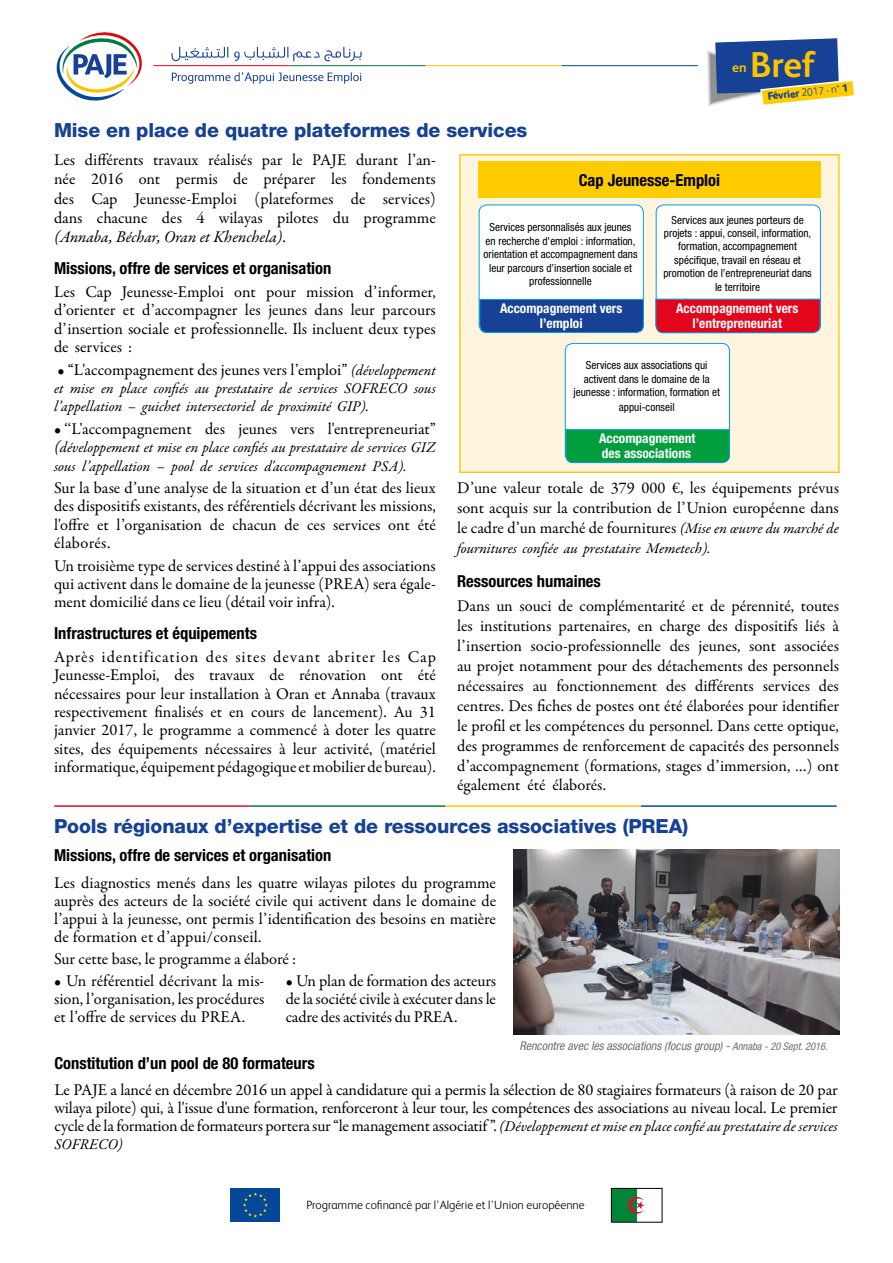
<style>
.page{position:relative;width:893px;height:1263px;background:#fff}
.page>*{position:absolute;margin:0;border:0;box-sizing:border-box;transform-origin:0 0}
.t1{font:700 36px "FS Albert";color:#fdc300}
.t2{font:800 19.5px "Helvetica Neue LT Std";letter-spacing:-.005em;color:#164194}
.t3{font:16.5px/18.3px "Garamond Premr Pro";color:#000;text-align:justify}
.t4{font:700 condensed 16.5px "Helvetica Neue LT Std";color:#000}
.t5{font:italic 15px/18.3px "Garamond Premr Pro";letter-spacing:-.005em;color:#000}
.t6{font:700 condensed 13.5px/14.7px "Helvetica Neue LT Std";color:#fff;text-align:center}
.t7{font:700 13.5px "FS Albert";color:#fdc300}
.t8{font:italic condensed 12px "Helvetica Neue LT Std";color:#706f6f}
.t9{font:300 12px "FS Albert";color:#000}
.t10{font:condensed 11.25px/13.5px "Helvetica Neue LT Std";color:#000;text-align:center}
.t11{font:800 10.8px "FS Albert";color:#164194}
.s1{font-weight:300}
.s2{font-style:italic}
.s3{font-style:italic;font-size:15px}
.s4{font-size:16.5px}
.s5{font-size:10.5px}
</style>
<div class="page">
<hr style="left:289px;top:65px;width:137px;height:1px;background:#007c41">
<hr style="left:426px;top:65px;width:136px;height:1px;background:#fdc300">
<hr style="left:562px;top:65px;width:136px;height:1px;background:#054798">
<svg style="left:707px;top:38px;width:147px;height:69px"></svg>
<svg style="left:56px;top:32px;width:306px;height:69px"></svg>
<div style="left:459px;top:154px;width:381px;height:319px;background:#fff5de;border:1px solid #fdc300"></div>
<div style="left:478px;top:161px;width:343px;height:37px;background:#fc0"></div>
<div style="left:656px;top:205px;width:164px;height:127px;background:#fff;border-radius:8px"></div>
<div style="left:656px;top:205px;width:165px;height:128px;border:1px solid #009fe3;border-radius:8px"></div>
<div style="left:565px;top:343px;width:164px;height:119px;background:#fff;border-radius:8px"></div>
<div style="left:565px;top:343px;width:165px;height:120px;border:1px solid #009fe3;border-radius:8px"></div>
<div style="left:479px;top:205px;width:164px;height:127px;background:#fff;border-radius:8px"></div>
<div style="left:479px;top:205px;width:165px;height:128px;border:1px solid #009fe3;border-radius:8px"></div>
<svg style="left:479px;top:299px;width:165px;height:34px;background:#154899"></svg>
<svg style="left:655px;top:298px;width:166px;height:35px;background:#d5152d"></svg>
<svg style="left:565px;top:429px;width:165px;height:34px;background:#019e49"></svg>
<img style="left:513px;top:849px;width:326px;height:186px">
<hr style="left:54px;top:805px;width:196px;height:2px;background:#e40521">
<hr style="left:250px;top:805px;width:195px;height:2px;background:#007c41">
<hr style="left:445px;top:805px;width:196px;height:2px;background:#fdc300">
<hr style="left:641px;top:805px;width:196px;height:2px;background:#054798">
<div style="left:231px;top:1188px;width:49px;height:34px;background:#054798"></div>
<svg style="left:243px;top:1192px;width:25px;height:25px"></svg>
<div style="left:611px;top:1188px;width:26px;height:34px;background:#008438"></div>
<svg style="left:628px;top:1196px;width:16px;height:18px"></svg>
<div style="left:611px;top:1188px;width:51px;height:34px;border:1px solid #000"></div>
<h1 class="t1" style="left:750px;top:44px;width:67px">Bref</h1>
<p class="t11" style="left:767px;top:90px;width:82px;rotate:-6deg">Février <span class="s1">2017 - n°</span> 1</p>
<p class="t7" style="left:732px;top:59px;width:16px">en</p>
<p class="t2" style="left:54px;top:119px;width:475px">Mise en place de quatre plateformes de services</p>
<p class="t3" style="left:54px;top:151px;width:383px;line-height:19.4px">Les différents travaux réalisés par le PAJE durant l’an&shy;née 2016 ont permis de préparer les fondements des Cap Jeunesse-Emploi (plateformes de services) dans chacune des 4 wilayas pilotes du programme <span class="s2">(Annaba, Béchar, Oran et Khenchela)</span>.</p>
<p class="t4" style="left:54px;top:258px;width:279px">Missions, offre de services et organisation</p>
<p class="t3" style="left:54px;top:283px;width:383px">Les Cap Jeunesse-Emploi ont pour mission d’informer, d’orienter et d’accompagner les jeunes dans leur parcours d’insertion sociale et professionnelle. Ils incluent deux types de services :</p>
<p class="t3" style="left:57px;top:361px;width:380px">• “L'accompagnement des jeunes vers l’emploi” <span class="s3">(développement</span></p>
<p class="t5" style="left:54px;top:380px;width:383px">et mise en place confiés au prestataire de services SOFRECO sous l’appellation – guichet intersectoriel de proximité GIP).</p>
<p class="t3" style="left:54px;top:420px;width:383px">• ‘‘L'accompagnement des jeunes vers l'entrepreneuriat”</p>
<p class="t5" style="left:54px;top:439px;width:383px"><span class="s4">(</span>développement et mise en place confiés au prestataire de services GIZ sous l’appellation – pool de services d'accompagnement PSA).</p>
<p class="t3" style="left:54px;top:479px;width:383px">Sur la base d’une analyse de la situation et d’un état des lieux des dispositifs existants, des référentiels décrivant les missions, l'offre et l’organisation de chacun de ces services ont été élaborés.</p>
<p class="t3" style="left:54px;top:557px;width:383px">Un troisième type de services destiné à l’appui des associations qui activent dans le domaine de la jeunesse (PREA) sera égale&shy;ment domicilié dans ce lieu (détail voir infra).</p>
<p class="t4" style="left:54px;top:623px;width:205px">Infrastructures et équipements</p>
<p class="t3" style="left:54px;top:648px;width:383px">Après identification des sites devant abriter les Cap Jeunesse-Emploi, des travaux de rénovation ont été nécessaires pour leur installation à Oran et Annaba (travaux respectivement finalisés et en cours de lancement). Au 31 janvier 2017, le programme a commencé à doter les quatre sites, des équipements nécessaires à leur activité, (matériel informatique, équipement pédagogique et mobilier de bureau).</p>
<p class="t4" style="left:579px;top:170px;width:143px">Cap Jeunesse-Emploi</p>
<p class="t10" style="left:663px;top:213px;width:150px">Services aux jeunes porteurs de projets : appui, conseil, information, formation, accompagnement spécifique, travail en réseau et promotion de l’entrepreneuriat dans le territoire</p>
<p class="t10" style="left:483px;top:221px;width:156px">Services personnalisés aux jeunes en recherche d'emploi : information, orientation et accompagnement dans leur parcours d’insertion sociale et professionnelle</p>
<p class="t6" style="left:500px;top:301px;width:124px">Accompagnement vers l’emploi</p>
<p class="t6" style="left:676px;top:301px;width:124px">Accompagnement vers l’entrepreneuriat</p>
<p class="t10" style="left:573px;top:358px;width:148px">Services aux associations qui activent dans le domaine de la jeunesse : information, formation et</p>
<p class="t10" style="left:619px;top:400px;width:57px">appui-conseil</p>
<p class="t6" style="left:599px;top:431px;width:98px;text-align:left">Accompagnement des associations</p>
<p class="t3" style="left:457px;top:479px;width:383px;line-height:20px">D’une valeur totale de 379 000 €, les équipements prévus sont acquis sur la contribution de l’Union européenne dans le cadre d’un marché de fournitures <span class="s3">(Mise en œuvre du marché de</span></p>
<p class="t5" style="left:457px;top:540px;width:255px">fournitures confiée au prestataire Memetech).</p>
<p class="t4" style="left:457px;top:571px;width:145px">Ressources humaines</p>
<p class="t3" style="left:457px;top:596px;width:383px;line-height:20px">Dans un souci de complémentarité et de pérennité, toutes les institutions partenaires, en charge des dispositifs liés à l’insertion socio-professionnelle des jeunes, sont associées au projet notamment pour des détachements des personnels nécessaires au fonctionnement des différents services des centres. Des fiches de postes ont été élaborées pour identifier le profil et les compétences du personnel. Dans cette optique, des programmes de renforcement de capacités des personnels d’accompagnement (formations, stages d’immersion, …) ont également été élaborés.</p>
<p class="t2" style="left:54px;top:814px;width:636px">Pools régionaux d’expertise et de ressources associatives (PREA)</p>
<p class="t4" style="left:54px;top:845px;width:279px">Missions, offre de services et organisation</p>
<p class="t3" style="left:54px;top:874px;width:444px">Les diagnostics menés dans les quatre wilayas pilotes du programme auprès des acteurs de la société civile qui activent dans le domaine de l’appui à la jeunesse, ont permis l’identification des besoins en matière de formation et d’appui/conseil.</p>
<p class="t3" style="left:54px;top:950px;width:244px">Sur cette base, le programme a élaboré :</p>
<p class="t3" style="left:54px;top:972px;width:212px">• Un référentiel décrivant la mis&shy;sion, l’organisation, les procédures et l’offre de services du PREA.</p>
<p class="t3" style="left:286px;top:972px;width:212px">• Un plan de formation des acteurs de la société civile à exécuter dans le cadre des activités du PREA.</p>
<p class="t4" style="left:54px;top:1053px;width:262px">Constitution d’un pool de 80 formateurs</p>
<p class="t3" style="left:54px;top:1081px;width:785px">Le PAJE a lancé en décembre 2016 un appel à candidature qui a permis la sélection de 80 stagiaires formateurs (à raison de 20 par wilaya pilote) qui, à l'issue d'une formation, renforceront à leur tour, les compétences des associations au niveau local. Le premier cycle de la formation de formateurs portera sur “le management associatif ”. <span class="s3">(Développement et mise en place confié au prestataire de services</span></p>
<p class="t5" style="left:54px;top:1136px;width:70px">SOFRECO)</p>
<p class="t8" style="left:519px;top:1039px;width:310px">Rencontre avec les associations (focus group) - <span class="s5">Annaba - 20 Sept. 2016.</span></p>
<p class="t9" style="left:306px;top:1198px;width:280px">Programme cofinancé par l'Algérie et l'Union européenne</p>
</div>
